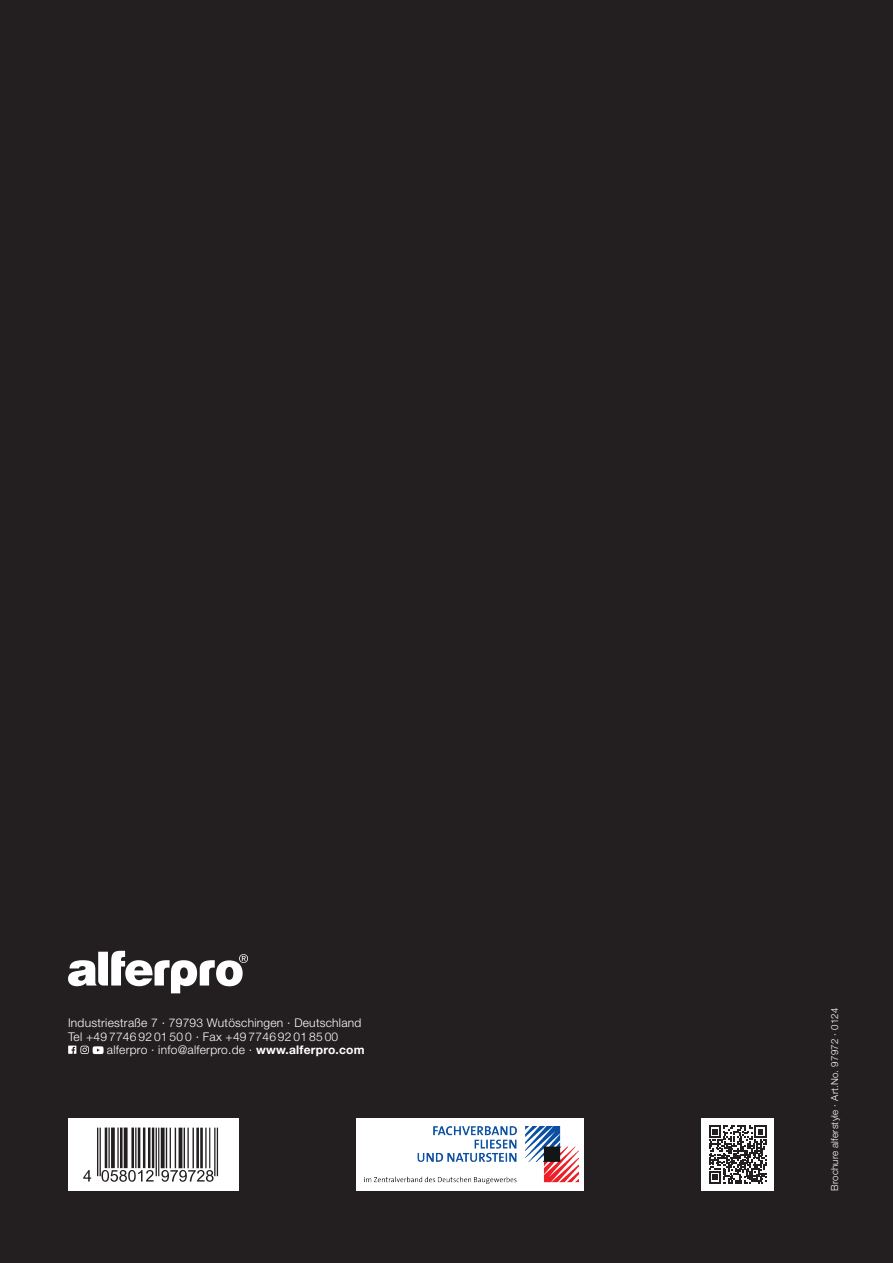
<style>
.page{position:relative;width:893px;height:1263px;background:#231f20}
.page>*{position:absolute;margin:0;border:0;box-sizing:border-box;transform-origin:0 0}
.t1{font:54px "Code";color:#231f20}
.t2{font:300 12px/13.5px "Helvetica Neue LT Std";letter-spacing:.02em;color:#fff}
.t3{font:300 9.75px "Helvetica Neue LT Std";letter-spacing:.02em;color:#fff}
.s1{font-weight:700}
</style>
<div class="page">
<div style="left:702px;top:1118px;width:72px;height:73px;background:#fff"></div>
<svg style="left:709px;top:1125px;width:58px;height:59px"></svg>
<svg style="left:68px;top:951px;width:180px;height:42px"></svg>
<div style="left:356px;top:1118px;width:227px;height:73px;background:#fff"></div>
<img style="left:364px;top:1127px;width:214px;height:56px">
<div style="left:68px;top:1118px;width:170px;height:73px;background:#fff"></div>
<svg style="left:68px;top:1045px;width:36px;height:9px"></svg>
<p class="t2" style="left:68px;top:1016px;width:295px">Industriestraße 7 · 79793 Wutöschingen · Deutschland<br>Tel +49 7746 92 01 50 0 · Fax +49 7746 92 01 85 00</p>
<p class="t2" style="left:107px;top:1043px;width:259px">alferpro · info@alferpro.de · <span class="s1">www.alferpro.com</span></p>
<h1 class="t1" style="left:83px;top:1131px;width:142px">4&lt;AQIAMN=jhjhci&gt;</h1>
<p class="t3" style="left:829px;top:1191px;width:185px;rotate:-90deg">Brochure alferstyle · Art.No. 97972 · 0124</p>
</div>
